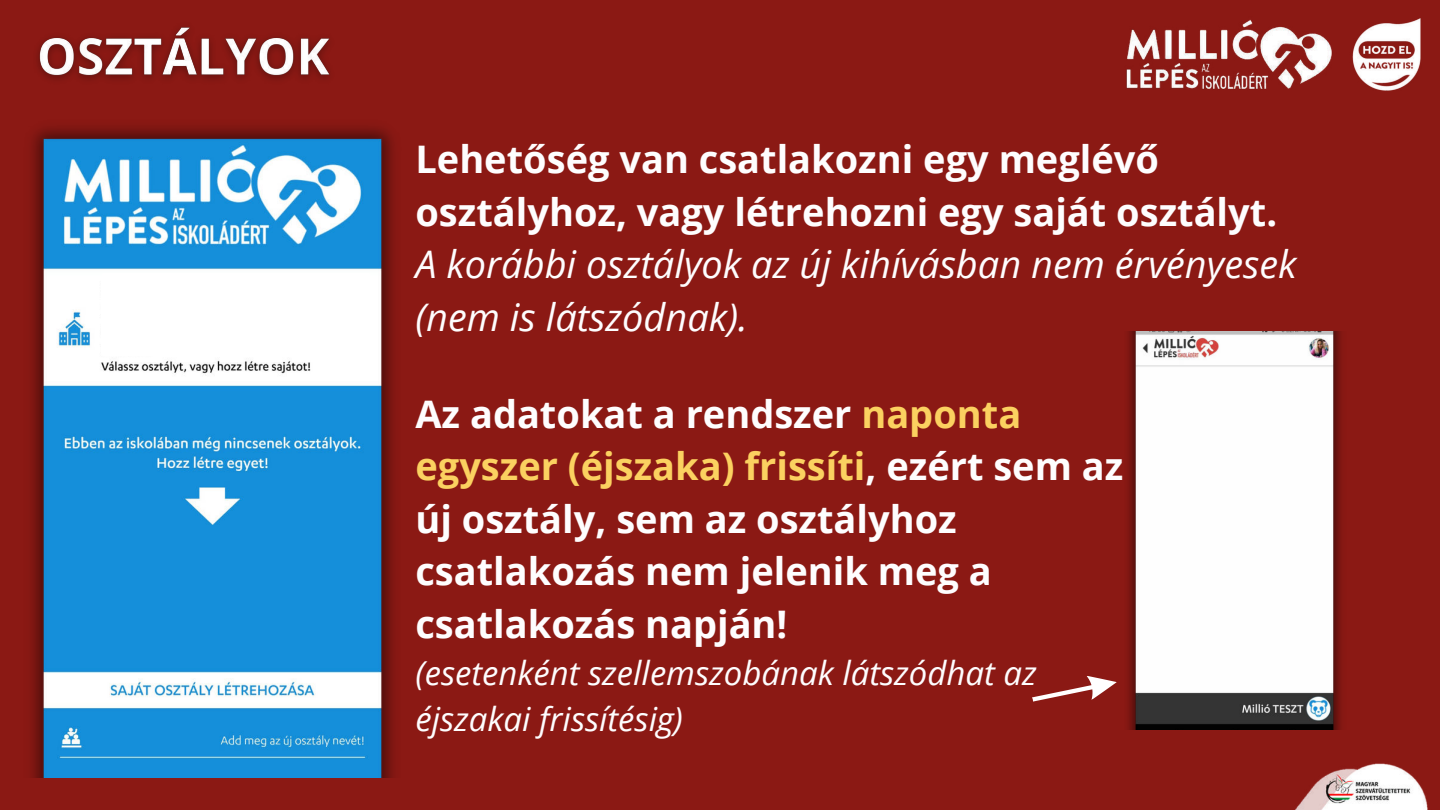
<style>
.page{position:relative;width:1440px;height:810px;background:#8b1914}
.page>*{position:absolute;margin:0;border:0;box-sizing:border-box;transform-origin:0 0}
.t1{font:700 38px/52.5px "Open Sans";color:#fefdfe}
.t2{font:italic 38px/52.5px "Open Sans";color:#fefdfe}
.t3{font:italic 33px/45.8px "Open Sans";color:#fefdfe}
.s1{color:#fbd160}
</style>
<div class="page">
<img style="left:1295px;top:763px;width:133px;height:47px">
<img style="left:32px;top:127px;width:361px;height:651px">
<div style="left:101px;top:273px;width:169px;height:84px;background:#fff;border-radius:3px"></div>
<div style="left:202px;top:273px;width:169px;height:84px;background:#fff;border-radius:3px"></div>
<img style="left:1128px;top:332px;width:213px;height:397px">
<svg style="left:1032px;top:676px;width:85px;height:26px"></svg>
<img style="left:1126px;top:19px;width:206px;height:70px">
<img style="left:1352px;top:18px;width:69px;height:73px">
<img style="left:37px;top:27px;width:293px;height:53px">
<p class="t1" style="left:415px;top:132px;width:863px">Lehetőség van csatlakozni egy meglévő osztályhoz, vagy létrehozni egy saját osztályt.</p>
<p class="t2" style="left:415px;top:237px;width:883px">A korábbi osztályok az új kihívásban nem érvényesek (nem is látszódnak).</p>
<p class="t1" style="left:415px;top:387px;width:709px">Az adatokat a rendszer <span class="s1">naponta egyszer (éjszaka) frissíti</span>, ezért sem az új osztály, sem az osztályhoz csatlakozás nem jelenik meg a csatlakozás napján!</p>
<p class="t3" style="left:415px;top:649px;width:623px">(esetenként szellemszobának látszódhat az éjszakai frissítésig)</p>
</div>
